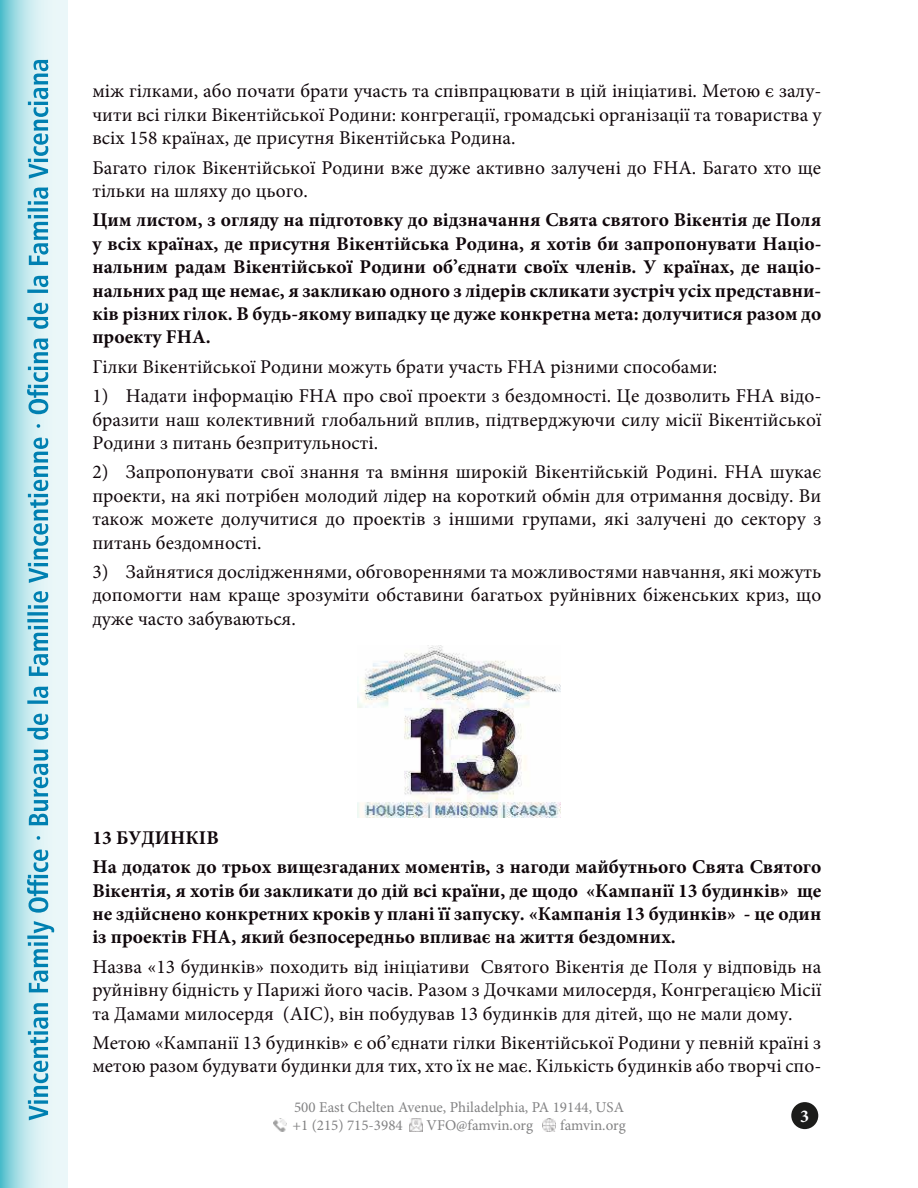
<style>
.page{position:relative;width:918px;height:1188px;background:#fff}
.page>*{position:absolute;margin:0;border:0;box-sizing:border-box;transform-origin:0 0}
.t1{font:19.5px/23.4px "Minion Pro";letter-spacing:.005em;color:#10070b;text-align:justify}
.t2{font:700 19.5px/23.4px "Minion Pro";letter-spacing:.005em;color:#10070b;text-align:justify}
.t3{font:700 18px "Minion Pro";color:#fff}
.t4{font:15px/18px "Minion Pro";color:#828283}
</style>
<div class="page">
<hr style="left:0;top:0;width:1px;height:1188px;background:#47bbca">
<svg style="left:1px;top:0;width:67px;height:1188px;background:#ade0e7"></svg>
<svg style="left:27px;top:60px;width:27px;height:1060px;background:#a3d4e3"></svg>
<svg style="left:410px;top:1119px;width:12px;height:12px"></svg>
<svg style="left:543px;top:1119px;width:12px;height:12px"></svg>
<svg style="left:274px;top:1119px;width:12px;height:12px"></svg>
<div style="left:791px;top:1102px;width:27px;height:27px;background:#1c1c1a;border-radius:50%"></div>
<img style="left:357px;top:645px;width:204px;height:173px">
<p class="t1" style="left:92px;top:79px;width:730px">між гілками, або почати брати участь та співпрацювати в цій ініціативі. Метою є залу&shy;чити всі гілки Вікентійської Родини: конгрегації, громадські організації та товариства у всіх 158 країнах, де присутня Вікентійська Родина.</p>
<p class="t1" style="left:92px;top:156px;width:730px">Багато гілок Вікентійської Родини вже дуже активно залучені до FHA. Багато хто ще тільки на шляху до цього.</p>
<p class="t2" style="left:92px;top:208px;width:731px">Цим листом, з огляду на підготовку до відзначання Свята святого Вікентія де Поля у всіх країнах, де присутня Вікентійська Родина, я хотів би запропонувати Націо&shy;нальним радам Вікентійської Родини об’єднати своїх членів. У країнах, де націо&shy;нальних рад ще немає, я закликаю одного з лідерів скликати зустріч усіх представни&shy;ків різних гілок. В будь-якому випадку це дуже конкретна мета: долучитися разом до проекту FHA.</p>
<p class="t1" style="left:92px;top:355px;width:627px">Гілки Вікентійської Родини можуть брати участь FHA різними способами:</p>
<p class="t1" style="left:92px;top:384px;width:730px">1) Надати інформацію FHA про свої проекти з бездомності. Це дозволить FHA відо&shy;бразити наш колективний глобальний вплив, підтверджуючи силу місії Вікентійської Родини з питань безпритульності.</p>
<p class="t1" style="left:92px;top:460px;width:730px">2) Запропонувати свої знання та вміння широкій Вікентійській Родині. FHA шукає проекти, на які потрібен молодий лідер на короткий обмін для отримання досвіду. Ви також можете долучитися до проектів з іншими групами, які залучені до сектору з питань бездомності.</p>
<p class="t1" style="left:92px;top:560px;width:730px">3) Зайнятися дослідженнями, обговореннями та можливостями навчання, які можуть допомогти нам краще зрозуміти обставини багатьох руйнівних біженських криз, що дуже часто забуваються.</p>
<p class="t2" style="left:92px;top:823px;width:730px;line-height:29.4px">13 БУДИНКІВ<br>На додаток до трьох вищезгаданих моментів, з нагоди майбутнього Свята Святого</p>
<p class="t2" style="left:92px;top:878px;width:731px">Вікентія, я хотів би закликати до дій всі країни, де щодо «Кампанії 13 будинків» ще не здійснено конкретних кроків у плані її запуску. «Кампанія 13 будинків» - це один із проектів FHA, який безпосередньо впливає на життя бездомних.</p>
<p class="t1" style="left:92px;top:955px;width:731px">Назва «13 будинків» походить від ініціативи Святого Вікентія де Поля у відповідь на руйнівну бідність у Парижі його часів. Разом з Дочками милосердя, Конгрегацією Місії та Дамами милосердя (AIC), він побудував 13 будинків для дітей, що не мали дому.</p>
<p class="t1" style="left:92px;top:1031px;width:731px">Метою «Кампанії 13 будинків» є об’єднати гілки Вікентійської Родини у певній країні з метою разом будувати будинки для тих, хто їх не має. Кількість будинків або творчі спо-</p>
<p class="t4" style="left:292px;top:1098px;width:333px">500 East Chelten Avenue, Philadelphia, PA 19144, USA +1 (215) 715-3984</p>
<p class="t4" style="left:427px;top:1116px;width:108px">VFO@famvin.org</p>
<p class="t4" style="left:560px;top:1116px;width:67px">famvin.org</p>
<p class="t3" style="left:800px;top:1104px;width:10px">3</p>
</div>
